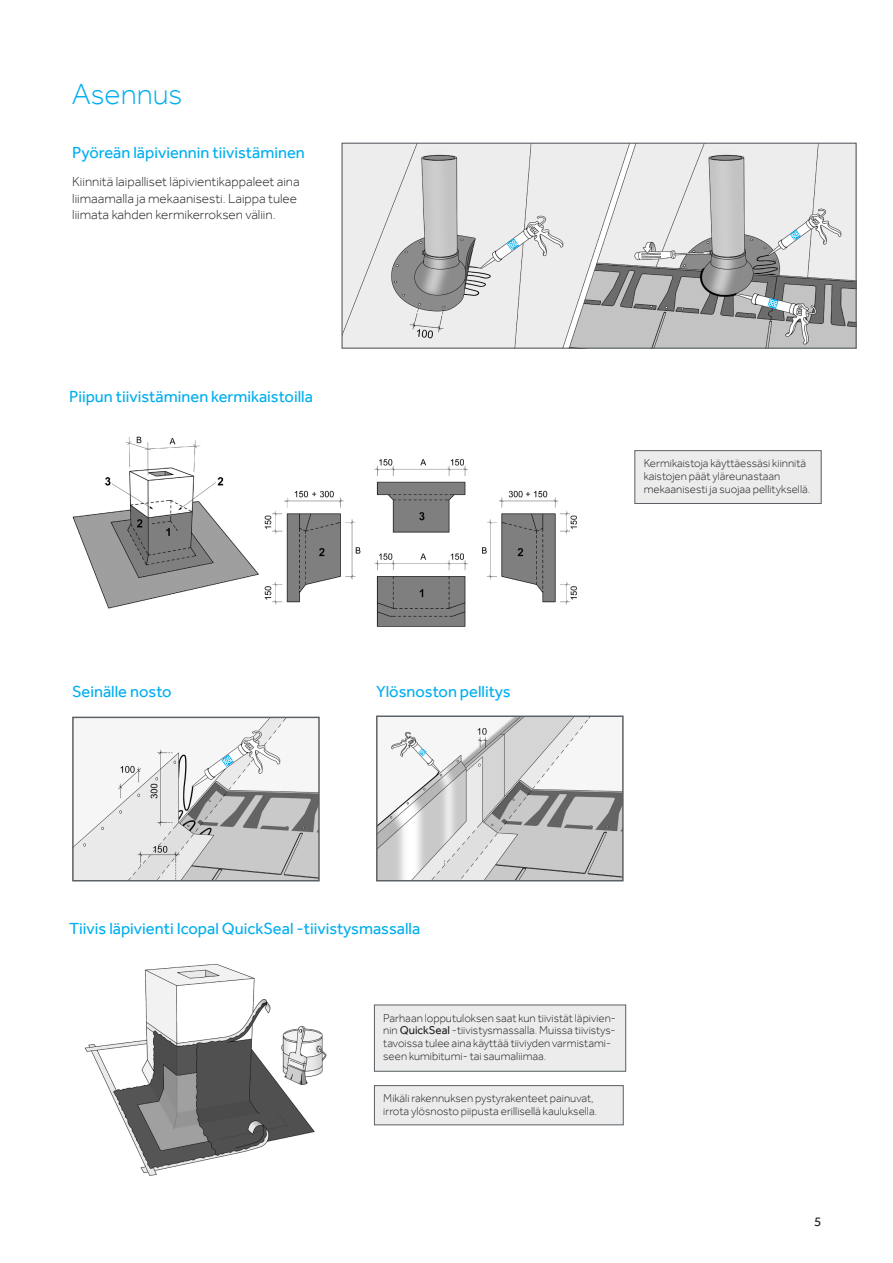
<style>
.page{position:relative;width:893px;height:1263px;background:#fff}
.page>*{position:absolute;margin:0;border:0;box-sizing:border-box;transform-origin:0 0}
.Subhead_Effra_20{font:300 30px "Effra";color:#00aeef}
.otsikko_pieni{font:16.5px "Effra";color:#00aeef}
.Captions_Effra_8_10p{font:300 13.5px/16.5px "Effra";color:#231f20}
.t1{font:13.5px "Effra";color:#231f20}
.Laatikkoteksti{font:300 11.7px/12.8px "Effra";color:#231f20}
.s1{font-weight:400}
</style>
<div class="page">
<img style="left:72px;top:436px;width:505px;height:191px">
<img style="left:84px;top:964px;width:243px;height:212px">
<div style="left:374px;top:1005px;width:252px;height:66px;background:#ebeceb"></div>
<div style="left:635px;top:451px;width:186px;height:52px;background:#ebeceb"></div>
<div style="left:634px;top:450px;width:187px;height:54px;border:1px solid #5b6166"></div>
<div style="left:374px;top:1085px;width:249px;height:40px;background:#ebeceb"></div>
<div style="left:374px;top:1085px;width:250px;height:40px;border:1px solid #5b6166"></div>
<img style="left:74px;top:719px;width:244px;height:160px">
<div style="left:72px;top:717px;width:248px;height:164px;border:1px solid #5b6166"></div>
<img style="left:378px;top:717px;width:244px;height:162px">
<div style="left:376px;top:715px;width:248px;height:166px;border:1px solid #5b6166"></div>
<img style="left:343px;top:145px;width:512px;height:202px">
<div style="left:341px;top:143px;width:516px;height:206px;border:1px solid #5b6166"></div>
<svg style="left:506px;top:238px;width:13px;height:13px"></svg>
<svg style="left:790px;top:230px;width:11px;height:11px"></svg>
<svg style="left:767px;top:298px;width:12px;height:11px"></svg>
<svg style="left:221px;top:754px;width:13px;height:13px"></svg>
<svg style="left:419px;top:748px;width:8px;height:8px"></svg>
<p class="Subhead_Effra_20" style="left:72px;top:76px;width:112px">Asennus</p>
<p class="otsikko_pieni" style="left:72px;top:142px;width:234px">Pyöreän läpiviennin tiivistäminen</p>
<p class="Captions_Effra_8_10p" style="left:72px;top:173px;width:229px">Kiinnitä laipalliset läpivientikappaleet aina liimaamalla ja mekaanisesti. Laippa tulee liimata kahden kermikerroksen väliin.</p>
<p class="otsikko_pieni" style="left:69px;top:387px;width:245px">Piipun tiivistäminen kermikaistoilla</p>
<p class="otsikko_pieni" style="left:72px;top:681px;width:101px">Seinälle nosto</p>
<p class="otsikko_pieni" style="left:376px;top:681px;width:136px">Ylösnoston pellitys</p>
<p class="Laatikkoteksti" style="left:644px;top:457px;width:168px">Kermikaistoja käyttäessäsi kiinnitä kaistojen päät yläreunastaan mekaanisesti ja suojaa pellityksellä.</p>
<p class="otsikko_pieni" style="left:69px;top:918px;width:353px">Tiivis läpivienti Icopal QuickSeal -tiivistysmassalla</p>
<p class="Laatikkoteksti" style="left:383px;top:1011px;width:234px">Parhaan lopputuloksen saat kun tiivistät läpivien&shy;nin <span class="s1">QuickSeal</span> -tiivistysmassalla. Muissa tiivistys&shy;tavoissa tulee aina käyttää tiiviyden varmistami&shy;seen kumibitumi- tai saumaliimaa.</p>
<p class="Laatikkoteksti" style="left:383px;top:1092px;width:215px">Mikäli rakennuksen pystyrakenteet painuvat, irrota ylösnosto piipusta erillisellä kauluksella.</p>
<p class="t1" style="left:814px;top:1213px;width:9px">5</p>
</div>
